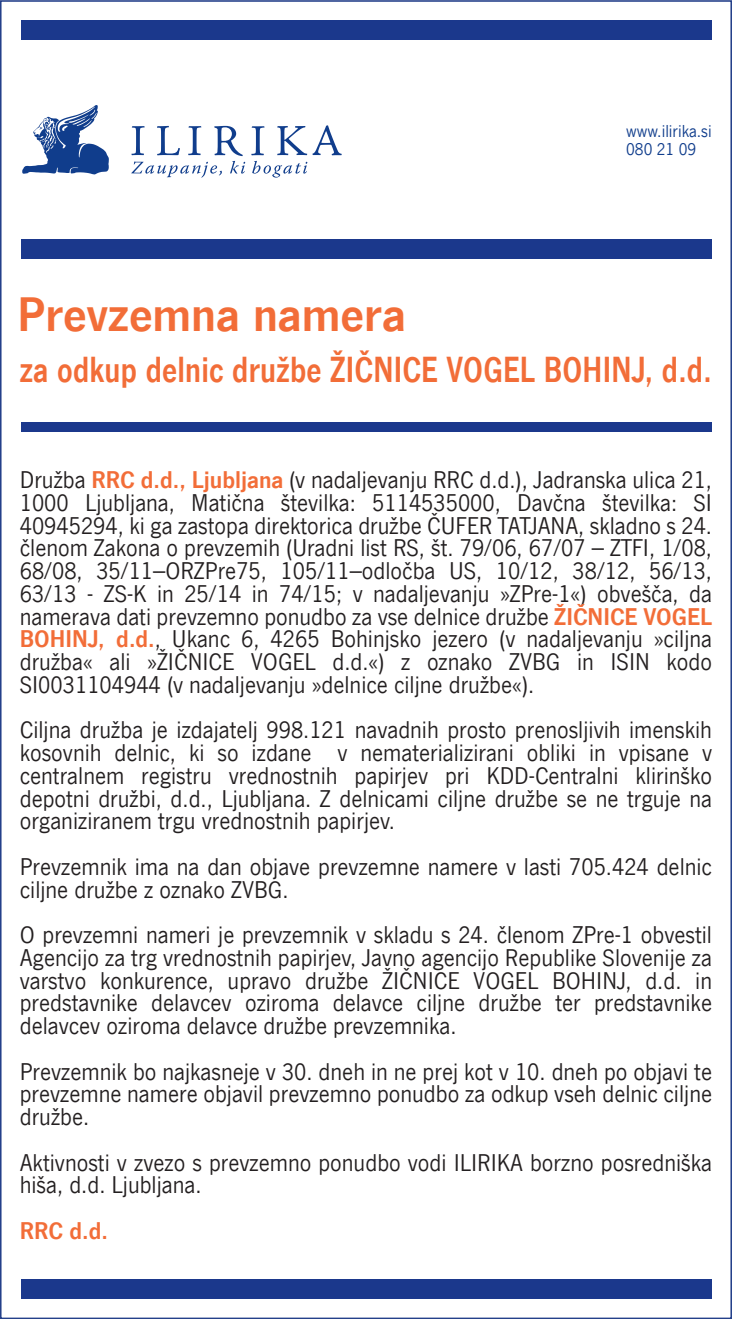
<style>
.page{position:relative;width:732px;height:1319px;background:#fff}
.page>*{position:absolute;margin:0;border:0;box-sizing:border-box;transform-origin:0 0}
.t1{font:700 49px "News Gothic Com";color:#f26d38}
.t2{font:700 36.75px "News Gothic Com";letter-spacing:.005em;color:#f26d38;scale:.85 1}
.t3{font:24.5px/22.8px "News Gothic Com";color:#231f20;text-align:justify}
.t4{font:700 24.5px "News Gothic Com";color:#f26d38}
.t5{font:17.5px/17.5px "News Gothic Com";color:#103d8c}
.s1{font-weight:700;color:#f26d38}
</style>
<div class="page">
<div style="left:21px;top:1279px;width:690px;height:20px;background:#1b388c"></div>
<svg style="left:252px;top:161px;width:55px;height:17px"></svg>
<svg style="left:131px;top:126px;width:114px;height:52px"></svg>
<svg style="left:251px;top:126px;width:13px;height:29px"></svg>
<svg style="left:277px;top:125px;width:65px;height:30px"></svg>
<svg style="left:22px;top:105px;width:87px;height:69px"></svg>
<div style="left:21px;top:239px;width:690px;height:19px;background:#1b388c"></div>
<div style="left:21px;top:20px;width:690px;height:20px;background:#1b388c"></div>
<div style="left:21px;top:422px;width:690px;height:10px;background:#1b388c"></div>
<h1 class="t1" style="left:17px;top:287px;width:390px">Prevzemna namera</h1>
<p class="t5" style="left:626px;top:123px;width:87px">www.ilirika.si<br>080 21 09</p>
<h2 class="t2" style="left:20px;top:349px;width:815px">za odkup delnic družbe ŽIČNICE VOGEL BOHINJ, d.d.</h2>
<p class="t3" style="left:20px;top:469px;width:694px">Družba <span class="s1">RRC d.d., Ljubljana</span> (v nadaljevanju RRC d.d.), Jadranska ulica 21, 1000 Ljubljana, Matična številka: 5114535000, Davčna številka: SI 40945294, ki ga zastopa direktorica družbe ČUFER TATJANA, skladno s 24. členom Zakona o prevzemih (Uradni list RS, št. 79/06, 67/07 – ZTFI, 1/08, 68/08, 35/11–ORZPre75, 105/11–odločba US, 10/12, 38/12, 56/13, 63/13 - ZS-K in 25/14 in 74/15; v nadaljevanju »ZPre-1«) obvešča, da namerava dati prevzemno ponudbo za vse delnice družbe <span class="s1">ŽIČNICE VOGEL BOHINJ, d.d.</span>, Ukanc 6, 4265 Bohinjsko jezero (v nadaljevanju »ciljna družba« ali »ŽIČNICE VOGEL d.d.«) z oznako ZVBG in ISIN kodo SI0031104944 (v nadaljevanju »delnice ciljne družbe«).</p>
<p class="t3" style="left:20px;top:719px;width:694px">Ciljna družba je izdajatelj 998.121 navadnih prosto prenosljivih imenskih kosovnih delnic, ki so izdane v nematerializirani obliki in vpisane v centralnem registru vrednostnih papirjev pri KDD-Centralni klirinško depotni družbi, d.d., Ljubljana. Z delnicami ciljne družbe se ne trguje na organiziranem trgu vrednostnih papirjev.</p>
<p class="t3" style="left:20px;top:856px;width:694px">Prevzemnik ima na dan objave prevzemne namere v lasti 705.424 delnic ciljne družbe z oznako ZVBG.</p>
<p class="t3" style="left:20px;top:924px;width:694px">O prevzemni nameri je prevzemnik v skladu s 24. členom ZPre-1 obvestil Agencijo za trg vrednostnih papirjev, Javno agencijo Republike Slovenije za varstvo konkurence, upravo družbe ŽIČNICE VOGEL BOHINJ, d.d. in predstavnike delavcev oziroma delavce ciljne družbe ter predstavnike delavcev oziroma delavce družbe prevzemnika.</p>
<p class="t3" style="left:20px;top:1060px;width:694px">Prevzemnik bo najkasneje v 30. dneh in ne prej kot v 10. dneh po objavi te prevzemne namere objavil prevzemno ponudbo za odkup vseh delnic ciljne družbe.</p>
<p class="t3" style="left:20px;top:1151px;width:694px">Aktivnosti v zvezo s prevzemno ponudbo vodi ILIRIKA borzno posredniška hiša, d.d. Ljubljana.</p>
<p class="t4" style="left:20px;top:1217px;width:90px">RRC d.d.</p>
</div>
